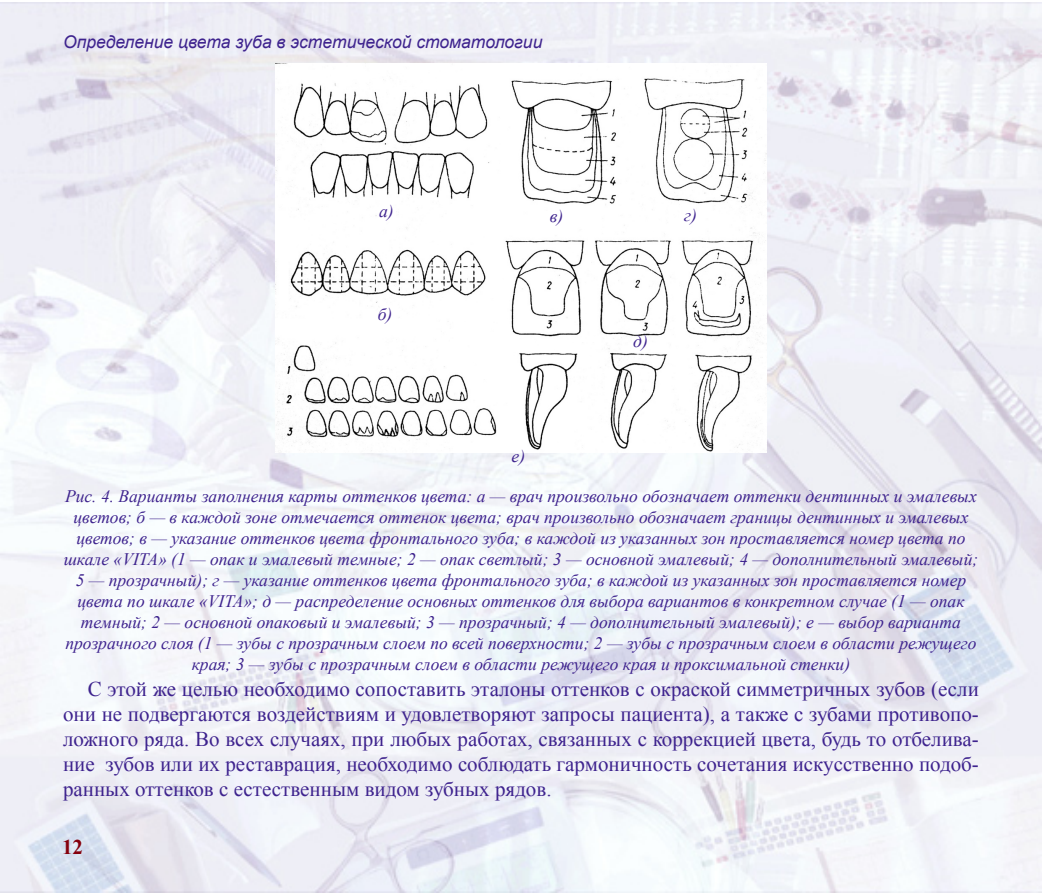
<style>
.page{position:relative;width:1042px;height:893px;background:#fff}
.page>*{position:absolute;margin:0;border:0;box-sizing:border-box;transform-origin:0 0}
.t1{font:21px/25.2px "Times New Roman";color:#3e238e;text-align:justify}
.t2{font:700 21px "Times New Roman";color:#85000c}
.picture{font:italic 17.5px/21px "Times New Roman";color:#3e238e;text-align:center}
.t3{font:italic 17.5px "Arial";color:#3e238e}
</style>
<div class="page">
<img style="left:0;top:2px;width:1041px;height:891px">
<img style="left:275px;top:63px;width:491px;height:390px">
<p class="t3" style="left:63px;top:31px;width:481px">Определение цвета зуба в эстетической стоматологии</p>
<p class="picture" style="left:379px;top:201px;width:16px">а)</p>
<p class="picture" style="left:378px;top:303px;width:16px">б)</p>
<p class="picture" style="left:550px;top:206px;width:15px">в)</p>
<p class="picture" style="left:684px;top:204px;width:14px">г)</p>
<p class="picture" style="left:512px;top:445px;width:15px">е)</p>
<p class="picture" style="left:633px;top:330px;width:16px">д)</p>
<p class="picture" style="left:64px;top:486px;width:916px">Рис. 4. Варианты заполнения карты оттенков цвета: а — врач произвольно обозначает оттенки дентинных и эмалевых цветов; б — в каждой зоне отмечается оттенок цвета; врач произвольно обозначает границы дентинных и эмалевых цветов; в — указание оттенков цвета фронтального зуба; в каждой из указанных зон проставляется номер цвета по шкале «VITA» (1 — опак и эмалевый темные; 2 — опак светлый; 3 — основной эмалевый; 4 — дополнительный эмалевый; 5 — прозрачный); г — указание оттенков цвета фронтального зуба; в каждой из указанных зон проставляется номер цвета по шкале «VITA»; д — распределение основных оттенков для выбора вариантов в конкретном случае (1 — опак темный; 2 — основной опаковый и эмалевый; 3 — прозрачный; 4 — дополнительный эмалевый); е — выбор варианта прозрачного слоя (1 — зубы с прозрачным слоем по всей поверхности; 2 — зубы с прозрачным слоем в области режущего края; 3 — зубы с прозрачным слоем в области режущего края и проксимальной стенки)</p>
<p class="t1" style="left:63px;top:676px;width:917px;text-indent:25px">С этой же целью необходимо сопоставить эталоны оттенков с окраской симметричных зубов (если они не подвергаются воздействиям и удовлетворяют запросы пациента), а также с зубами противопо&shy;ложного ряда. Во всех случаях, при любых работах, связанных с коррекцией цвета, будь то отбелива&shy;ние зубов или их реставрация, необходимо соблюдать гармоничность сочетания искусственно подоб&shy;ранных оттенков с естественным видом зубных рядов.</p>
<p class="t2" style="left:62px;top:832px;width:22px">12</p>
</div>
